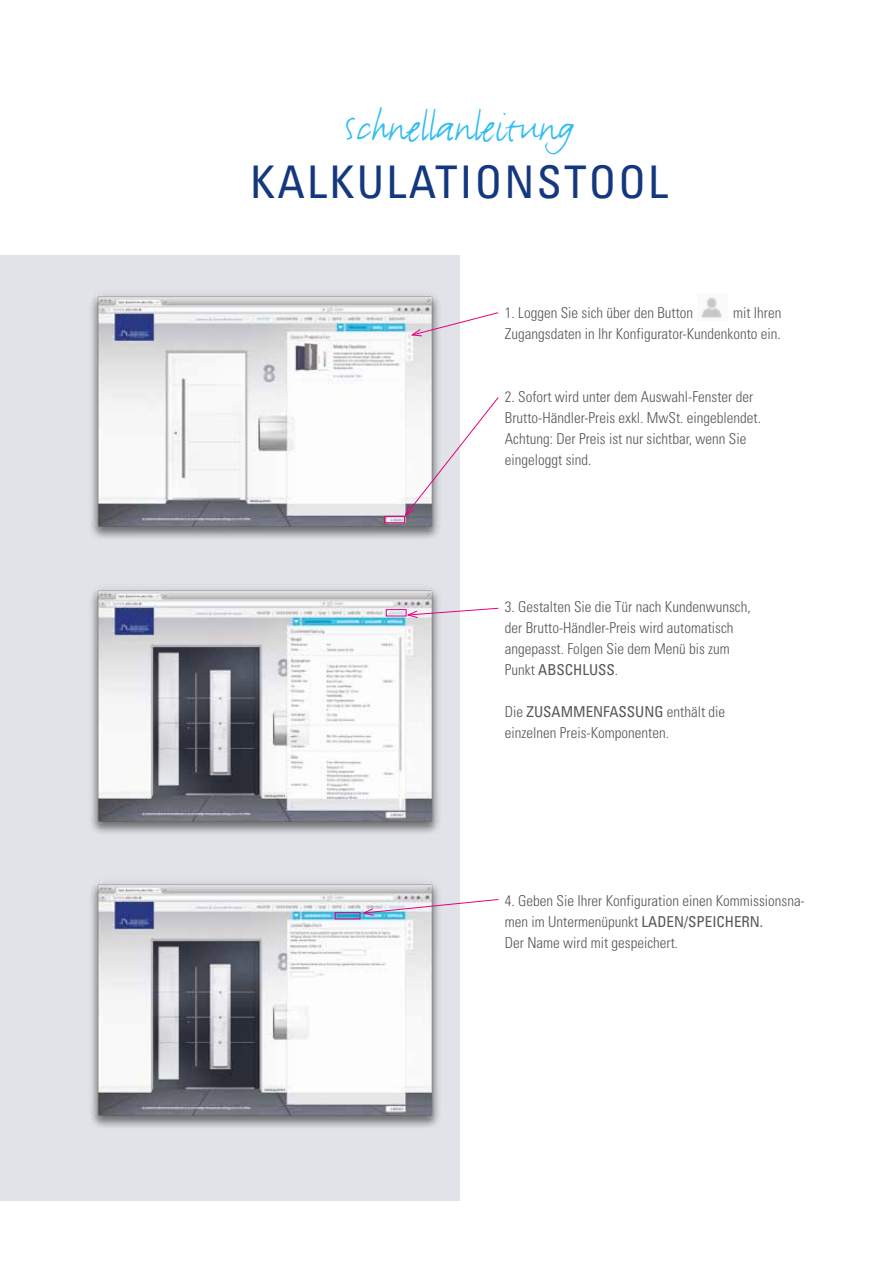
<style>
.page{position:relative;width:893px;height:1263px;background:#fff}
.page>*{position:absolute;margin:0;border:0;box-sizing:border-box;transform-origin:0 0}
.t1{font:45px "FF Justlefthand";color:#32bef0}
.t2{font:condensed 45px "Univers";letter-spacing:.05em;color:#14387f}
.t3{font:300 condensed 15px/21px "Univers";color:#575756}
.s1{font-weight:400}
</style>
<div class="page">
<div style="left:0;top:255px;width:459px;height:945px;background:#e1e3e8"></div>
<img style="left:91px;top:293px;width:348px;height:245px">
<img style="left:91px;top:587px;width:348px;height:246px">
<svg style="left:410px;top:312px;width:89px;height:25px"></svg>
<svg style="left:406px;top:607px;width:93px;height:11px"></svg>
<svg style="left:404px;top:396px;width:95px;height:121px"></svg>
<div style="left:384px;top:516px;width:21px;height:7px;border:1px solid #e6007d"></div>
<img style="left:701px;top:297px;width:21px;height:21px">
<div style="left:386px;top:609px;width:20px;height:7px;border:1px solid #e6007d"></div>
<img style="left:91px;top:881px;width:348px;height:246px">
<div style="left:335px;top:912px;width:25px;height:7px;border:1px solid #e6007d"></div>
<svg style="left:362px;top:899px;width:137px;height:17px"></svg>
<h1 class="t1" style="left:344px;top:99px;width:232px">Schnellanleitung</h1>
<h1 class="t2" style="left:250px;top:153px;width:419px">KALKULATIONSTOOL</h1>
<p class="t3" style="left:505px;top:302px;width:190px">1. Loggen Sie sich über den Button</p>
<p class="t3" style="left:505px;top:302px;width:278px;text-align:right">mit Ihren<br>Zugangsdaten in Ihr Konfigurator-Kundenkonto ein.</p>
<p class="t3" style="left:505px;top:386px;width:258px">2. Sofort wird unter dem Auswahl-Fenster der Brutto-Händler-Preis exkl. MwSt. eingeblendet.<br>Achtung: Der Preis ist nur sichtbar, wenn Sie eingeloggt sind.</p>
<p class="t3" style="left:505px;top:596px;width:247px">3. Gestalten Sie die Tür nach Kundenwunsch, der Brutto-Händler-Preis wird automatisch angepasst. Folgen Sie dem Menü bis zum Punkt <span class="s1">ABSCHLUSS</span>.</p>
<p class="t3" style="left:505px;top:701px;width:222px">Die <span class="s1">ZUSAMMENFASSUNG</span> enthält die einzelnen Preis-Komponenten.</p>
<p class="t3" style="left:505px;top:890px;width:301px">4. Geben Sie Ihrer Konfiguration einen Kommissionsna&shy;men im Untermenüpunkt <span class="s1">LADEN/SPEICHERN.<br></span>Der Name wird mit gespeichert.</p>
</div>
